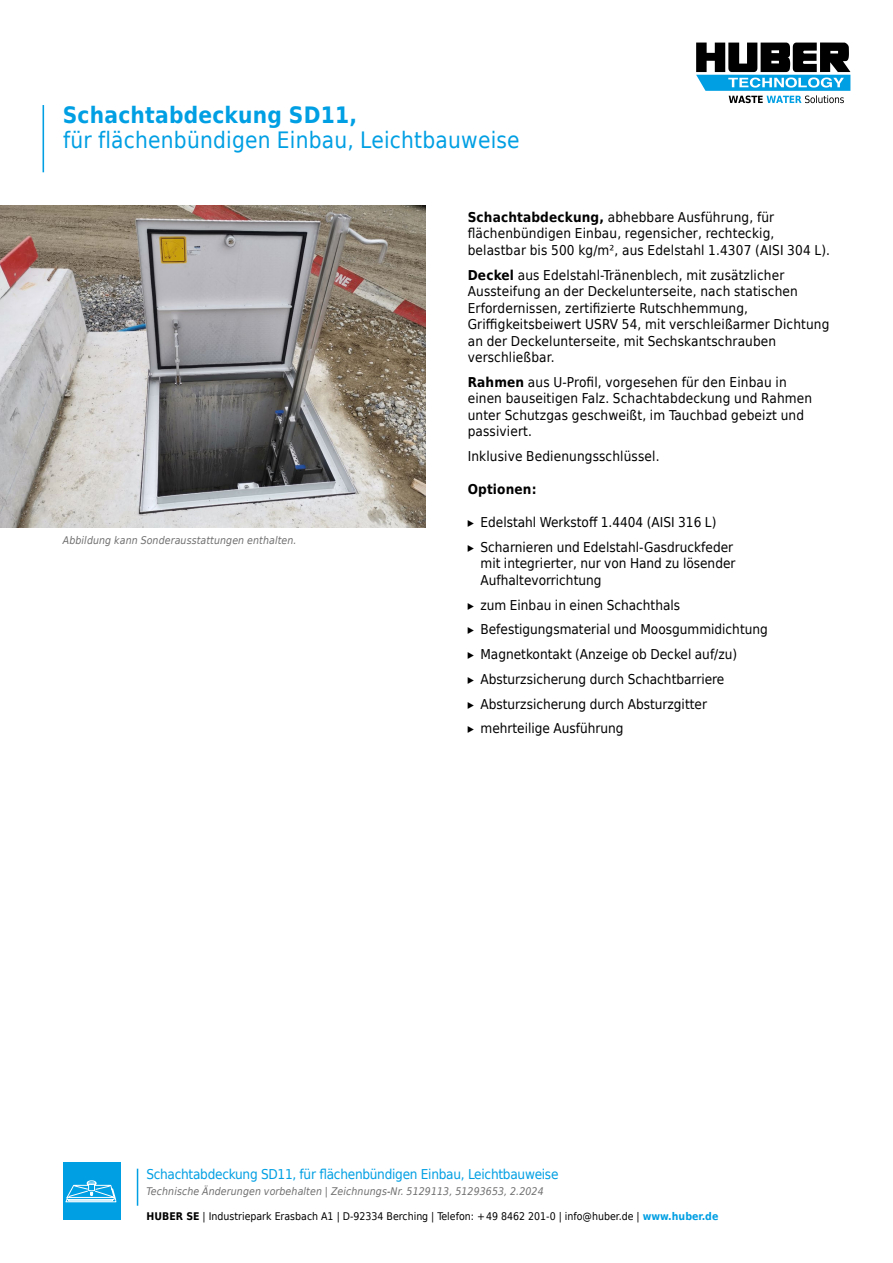
<style>
.page{position:relative;width:893px;height:1263px;background:#fff}
.page>*{position:absolute;margin:0;border:0;box-sizing:border-box;transform-origin:0 0}
.t1{font:22.5px "Huber Tec";letter-spacing:.01em;color:#009fe3}
.t2{font:700 22.5px "Huber Tec";letter-spacing:.01em;color:#009fe3}
.t3{font:13.5px/16.5px "Huber Tec";letter-spacing:.01em;color:#000}
.t4{font:13.5px "Huber Tec";letter-spacing:-.02em;color:#009fe3}
.t5{font:700 13.5px "Huber Tec";letter-spacing:.01em;color:#000}
.t6{font:italic 10.5px "Huber Tec";letter-spacing:.01em;color:#706f6f}
.t7{font:10.5px "Huber Tec";color:#000}
.s1{font-weight:700}
.s2{font-weight:700;color:#009fe3}
</style>
<div class="page">
<svg style="left:696px;top:43px;width:154px;height:60px"></svg>
<hr style="left:137px;top:1169px;width:1px;height:37px;background:#009fe3">
<div style="left:63px;top:1162px;width:58px;height:58px;background:#009fe3"></div>
<hr style="left:43px;top:105px;width:1px;height:67px;background:#009fe3">
<svg style="left:65px;top:1180px;width:52px;height:22px"></svg>
<img style="left:0;top:205px;width:425px;height:322px">
<h1 class="t2" style="left:63px;top:96px;width:296px">Schachtabdeckung SD11,</h1>
<h1 class="t1" style="left:63px;top:121px;width:458px">für flächenbündigen Einbau, Leichtbauweise</h1>
<p class="t6" style="left:63px;top:532px;width:235px">Abbildung kann Sonderausstattungen enthalten.</p>
<p class="t3" style="left:468px;top:208px;width:364px"><span class="s1">Schachtabdeckung,</span> abhebbare Ausführung, für flächenbündigen Einbau, regensicher, rechteckig, belastbar bis 500 kg/m², aus Edelstahl 1.4307 (AISI 304 L).</p>
<p class="t3" style="left:468px;top:266px;width:363px"><span class="s1">Deckel</span> aus Edelstahl-Tränenblech, mit zusätzlicher Aussteifung an der Deckelunterseite, nach statischen Erfordernissen, zertifizierte Rutschhemmung, Griffigkeitsbeiwert USRV 54, mit verschleißarmer Dichtung an der Deckelunterseite, mit Sechskantschrauben verschließbar.</p>
<p class="t3" style="left:468px;top:373px;width:346px"><span class="s1">Rahmen</span> aus U-Profil, vorgesehen für den Einbau in einen bauseitigen Falz. Schachtabdeckung und Rahmen unter Schutzgas geschweißt, im Tauchbad gebeizt und passiviert.</p>
<p class="t3" style="left:468px;top:447px;width:193px">Inklusive Bedienungsschlüssel.</p>
<p class="t5" style="left:468px;top:478px;width:70px">Optionen:</p>
<p class="t3" style="left:468px;top:509px;width:267px;line-height:24.8px">▸ Edelstahl Werkstoff 1.4404 (AISI 316 L)<br>▸ Scharnieren und Edelstahl-Gasdruckfeder</p>
<p class="t3" style="left:480px;top:555px;width:256px">mit integrierter, nur von Hand zu lösender<br>Aufhaltevorrichtung</p>
<p class="t3" style="left:468px;top:592px;width:302px;line-height:24.8px">▸ zum Einbau in einen Schachthals<br>▸ Befestigungsmaterial und Moosgummidichtung ▸ Magnetkontakt (Anzeige ob Deckel auf/zu)<br>▸ Absturzsicherung durch Schachtbarriere<br>▸ Absturzsicherung durch Absturzgitter<br>▸ mehrteilige Ausführung</p>
<p class="t4" style="left:146px;top:1163px;width:414px">Schachtabdeckung SD11, für flächenbündigen Einbau, Leichtbauweise</p>
<p class="t6" style="left:146px;top:1184px;width:399px">Technische Änderungen vorbehalten | Zeichnungs-Nr. 5129113, 51293653, 2.2024</p>
<p class="t7" style="left:147px;top:1208px;width:573px"><span class="s1">HUBER SE</span> | Industriepark Erasbach A1 | D-92334 Berching | Telefon: +49 8462 201-0 | info@huber.de | <span class="s2">www.huber.de</span></p>
</div>
